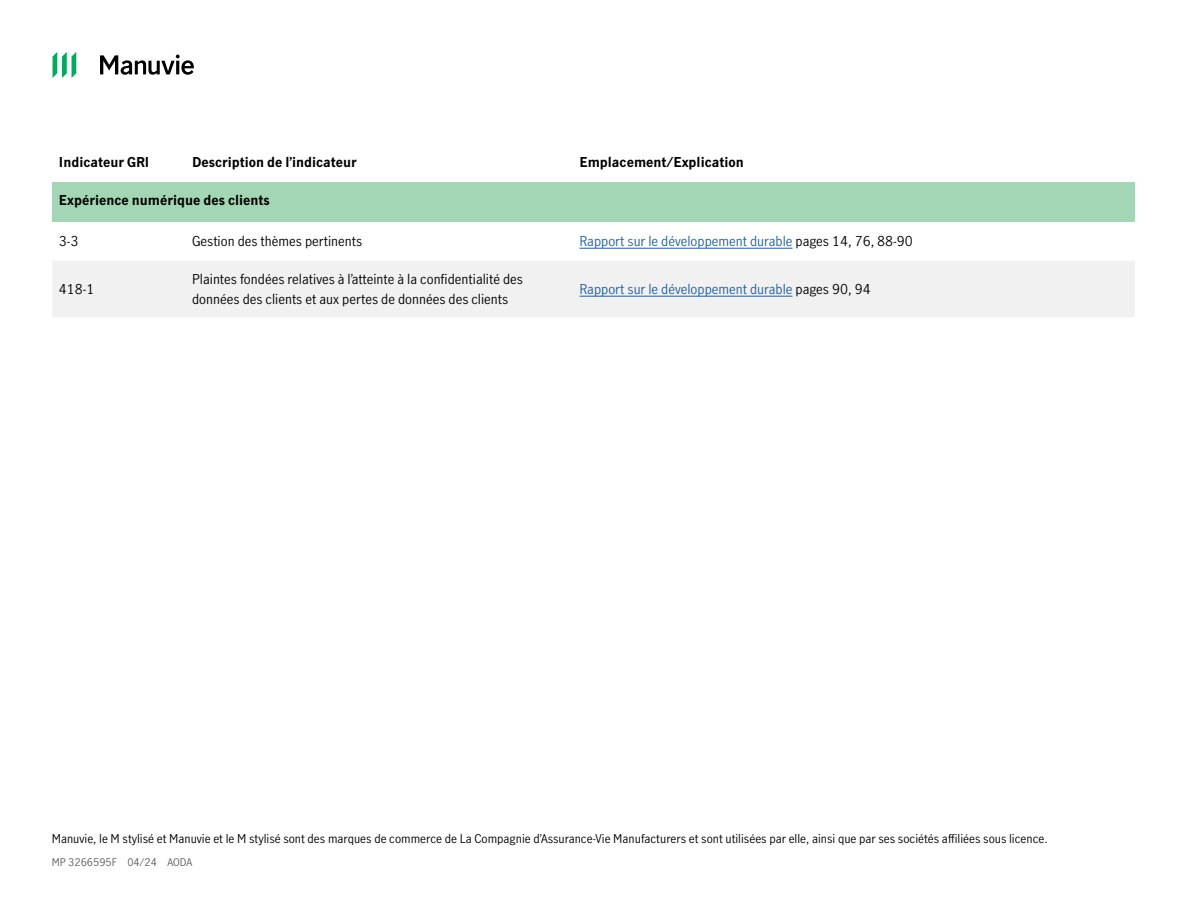
<style>
.page{position:relative;width:1188px;height:918px;background:#fff}
.page>*{position:absolute;margin:0;border:0;box-sizing:border-box;transform-origin:0 0}
.Body_-_9_13{font:13.5px/19.5px "Manulife JH Sans Optimized";color:#000}
.Body_-_9_13-2{font:700 13.5px "Manulife JH Sans Optimized";color:#000}
.Body_-_9_13-3{font:13.5px "Manulife JH Sans Optimized";color:#215e9e}
.Body_-_9_13-4{font:12px "Manulife JH Sans Optimized";color:#000}
.Job_code_date_-_7_10_5{font:10.5px "Manulife JH Sans Optimized";color:#58595b}
.s1{color:#000}
</style>
<div class="page">
<svg style="left:53px;top:52px;width:23px;height:26px"></svg>
<svg style="left:100px;top:55px;width:94px;height:20px"></svg>
<div style="left:52px;top:182px;width:1083px;height:39px;background:#a3d6b4"></div>
<div style="left:52px;top:261px;width:1083px;height:56px;background:#f1f1f2"></div>
<hr style="left:579px;top:248px;width:214px;height:1px;background:#215e9e">
<hr style="left:579px;top:296px;width:214px;height:1px;background:#215e9e">
<p class="Body_-_9_13-2" style="left:59px;top:153px;width:92px">Indicateur GRI</p>
<p class="Body_-_9_13-2" style="left:192px;top:153px;width:166px">Description de l’indicateur</p>
<p class="Body_-_9_13-2" style="left:579px;top:153px;width:166px">Emplacement/Explication</p>
<p class="Body_-_9_13-2" style="left:59px;top:191px;width:212px">Expérience numérique des clients</p>
<p class="Body_-_9_13" style="left:59px;top:231px;width:21px">3-3</p>
<p class="Body_-_9_13" style="left:192px;top:231px;width:172px">Gestion des thèmes pertinents</p>
<p class="Body_-_9_13-3" style="left:579px;top:232px;width:335px">Rapport sur le développement durable <span class="s1">pages 14, 76, 88-90</span></p>
<p class="Body_-_9_13" style="left:59px;top:279px;width:37px">418-1</p>
<p class="Body_-_9_13" style="left:192px;top:269px;width:332px">Plaintes fondées relatives à l’atteinte à la confidentialité des données des clients et aux pertes de données des clients</p>
<p class="Body_-_9_13-3" style="left:579px;top:280px;width:293px">Rapport sur le développement durable <span class="s1">pages 90, 94</span></p>
<p class="Body_-_9_13-4" style="left:52px;top:831px;width:997px">Manuvie, le M stylisé et Manuvie et le M stylisé sont des marques de commerce de La Compagnie d’Assurance-Vie Manufacturers et sont utilisées par elle, ainsi que par ses sociétés affiliées sous licence.</p>
<p class="Job_code_date_-_7_10_5" style="left:52px;top:855px;width:142px">MP 3266595F 04/24 AODA</p>
</div>
